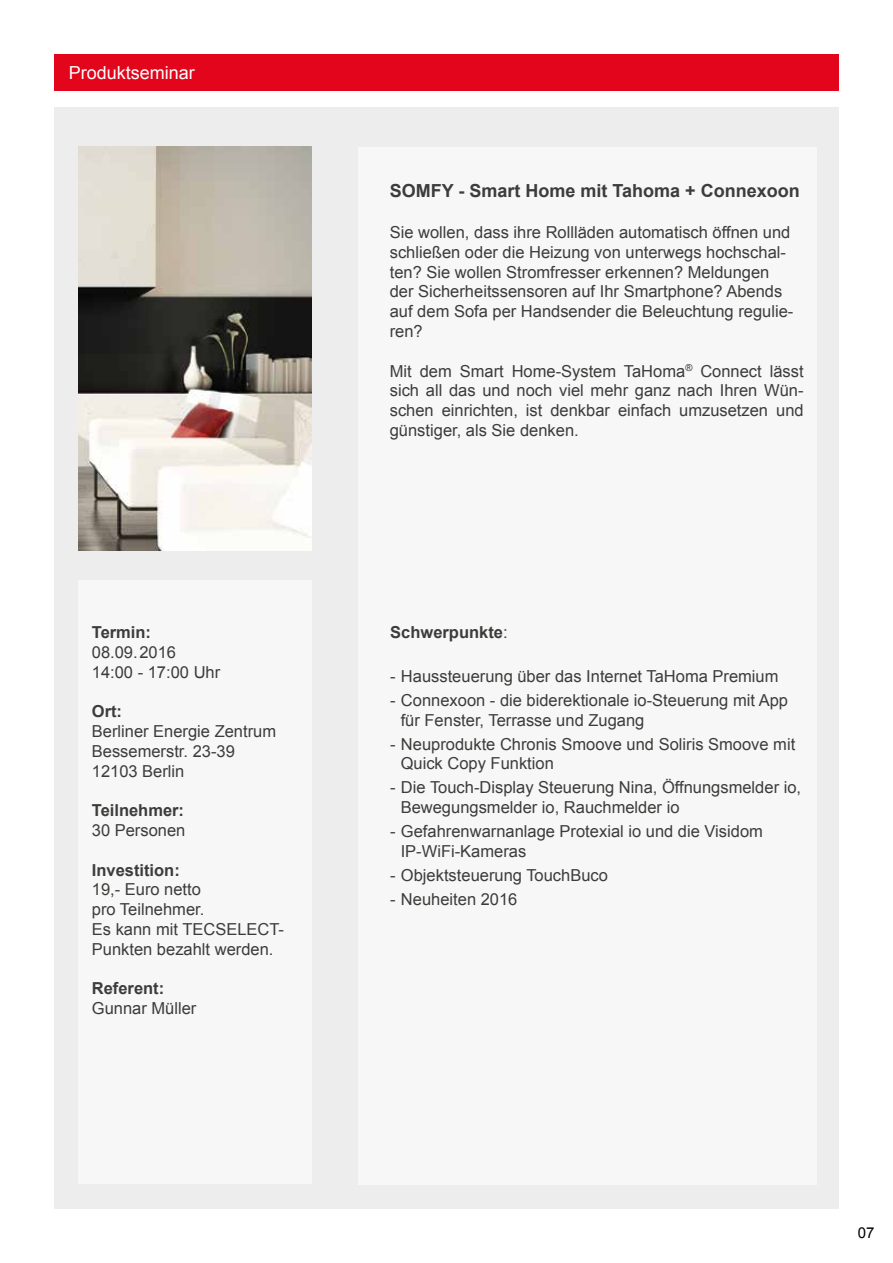
<style>
.page{position:relative;width:893px;height:1263px;background:#fff}
.page>*{position:absolute;margin:0;border:0;box-sizing:border-box;transform-origin:0 0}
.t1{font:700 18px "Arial";color:#3c3c3b}
.t2{font:18px "Arial";color:#fff}
.t3{font:16.5px/19.8px "Arial";color:#3c3c3b}
.t4{font:700 16.5px "Arial";color:#3c3c3b}
.t5{font:15px "Arial";color:#000}
.s1{font-weight:400}
</style>
<div class="page">
<div style="left:54px;top:107px;width:785px;height:1102px;background:#ededed"></div>
<div style="left:358px;top:147px;width:458px;height:1037px;background:#f7f7f7"></div>
<div style="left:79px;top:580px;width:233px;height:604px;background:#f7f7f7"></div>
<img style="left:78px;top:147px;width:234px;height:404px">
<div style="left:54px;top:54px;width:785px;height:36px;background:#e3051b"></div>
<p class="t2" style="left:69px;top:60px;width:128px">Produktseminar</p>
<p class="t4" style="left:92px;top:621px;width:61px">Termin:</p>
<p class="t3" style="left:92px;top:642px;width:130px">08.09.2016<br>14:00 - 17:00 Uhr</p>
<p class="t4" style="left:92px;top:700px;width:32px">Ort:</p>
<p class="t3" style="left:92px;top:721px;width:186px">Berliner Energie Zentrum<br>Bessemerstr. 23-39<br>12103 Berlin</p>
<p class="t4" style="left:92px;top:799px;width:94px">Teilnehmer:</p>
<p class="t3" style="left:92px;top:820px;width:95px">30 Personen</p>
<p class="t4" style="left:92px;top:859px;width:90px">Investition:</p>
<p class="t3" style="left:92px;top:880px;width:194px">19,- Euro netto<br>pro Teilnehmer.<br>Es kann mit TECSELECT-<br>Punkten bezahlt werden.</p>
<p class="t4" style="left:92px;top:978px;width:74px">Referent:</p>
<p class="t3" style="left:92px;top:999px;width:106px">Gunnar Müller</p>
<p class="t1" style="left:390px;top:178px;width:411px">SOMFY - Smart Home mit Tahoma + Connexoon</p>
<p class="t3" style="left:390px;top:222px;width:405px">Sie wollen, dass ihre Rollläden automatisch öffnen und schließen oder die Heizung von unterwegs hochschal&shy;ten? Sie wollen Stromfresser erkennen? Meldungen der Sicherheitssensoren auf Ihr Smartphone? Abends auf dem Sofa per Handsender die Beleuchtung regulie&shy;ren?</p>
<p class="t3" style="left:390px;top:361px;width:415px;text-align:justify">Mit dem Smart Home-System TaHoma<sup>®</sup> Connect lässt sich all das und noch viel mehr ganz nach Ihren Wün&shy;schen einrichten, ist denkbar einfach umzusetzen und günstiger, als Sie denken.</p>
<p class="t4" style="left:390px;top:621px;width:119px">Schwerpunkte<span class="s1">:</span></p>
<p class="t3" style="left:390px;top:666px;width:390px">- Haussteuerung über das Internet TaHoma Premium</p>
<p class="t3" style="left:401px;top:690px;width:389px;text-indent:-10px">- Connexoon - die biderektionale io-Steuerung mit App für Fenster, Terrasse und Zugang</p>
<p class="t3" style="left:401px;top:734px;width:396px;text-indent:-10px">- Neuprodukte Chronis Smoove und Soliris Smoove mit<br>Quick Copy Funktion</p>
<p class="t3" style="left:401px;top:778px;width:402px;text-indent:-10px">- Die Touch-Display Steuerung Nina, Öffnungsmelder io,<br>Bewegungsmelder io, Rauchmelder io</p>
<p class="t3" style="left:401px;top:822px;width:364px;text-indent:-10px">- Gefahrenwarnanlage Protexial io und die Visidom<br>IP-WiFi-Kameras</p>
<p class="t3" style="left:390px;top:865px;width:219px">- Objektsteuerung TouchBuco</p>
<p class="t3" style="left:390px;top:889px;width:129px">- Neuheiten 2016</p>
<p class="t5" style="left:858px;top:1223px;width:18px">07</p>
</div>
